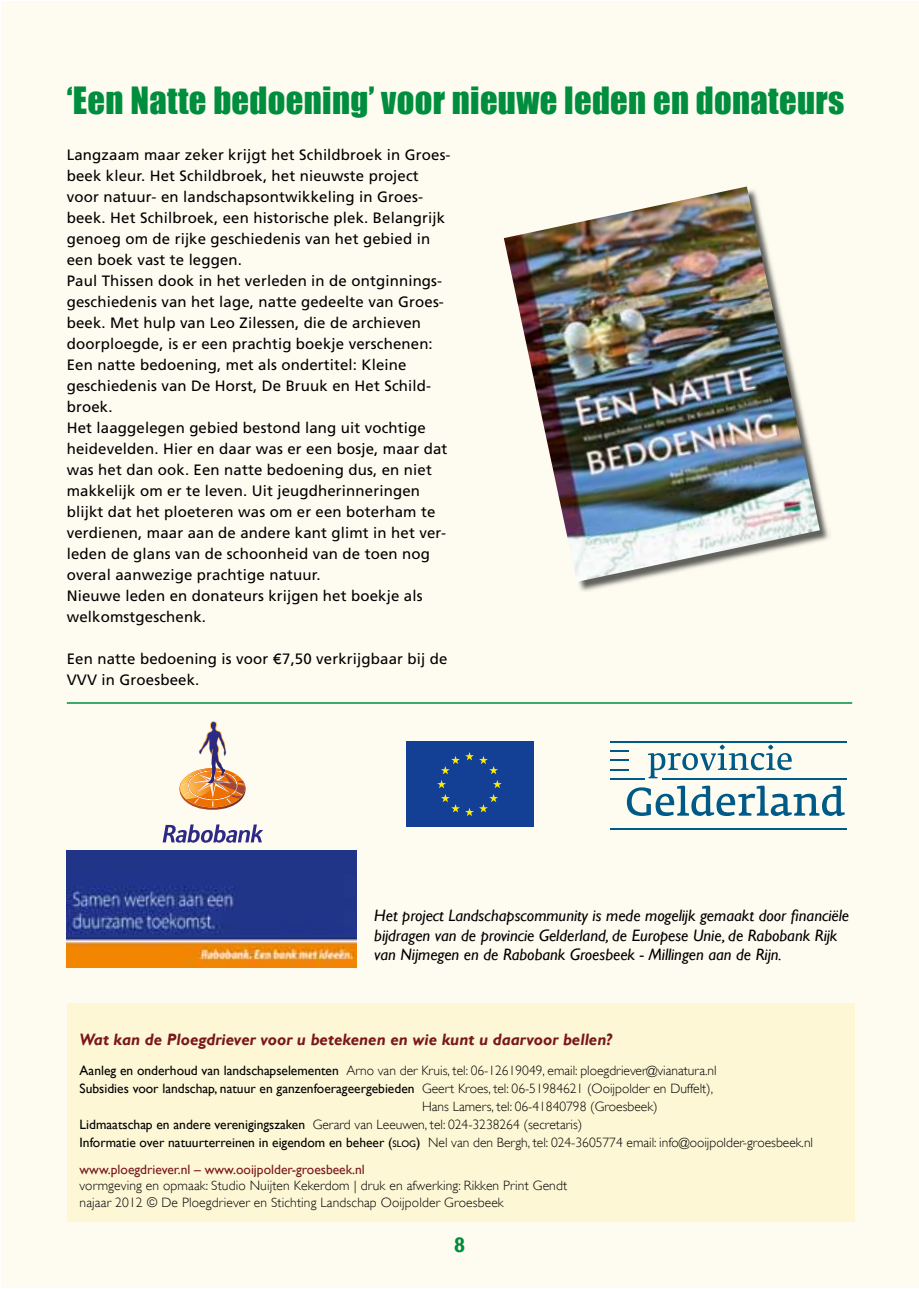
<style>
.page{position:relative;width:919px;height:1289px;background:#fff}
.page>*{position:absolute;margin:0;border:0;box-sizing:border-box;transform-origin:0 0}
.t1{font:34.5px "Impact";letter-spacing:.01em;color:#008e3e}
.t2{font:700 21px "Gill Sans";color:#008e3e}
.t3{font:italic 16.5px/19.8px "Gill Sans";color:#000}
.t4{font:italic 700 16.5px "Gill Sans";color:#79171b}
.t5{font:15px/21px "Frutiger";letter-spacing:.01em;color:#000}
.t6{font:300 13.5px/16.2px "Gill Sans";color:#000}
.t7{font:13.5px "Gill Sans";color:#000}
.t8{font:13.5px "Gill Sans";color:#79171b}
.s1{font-family:"Gill Sans"}
.s2{font-weight:400}
.s3{font-weight:300}
.s4{font-weight:400;font-size:9.45px}
</style>
<div class="page">
<div style="left:1px;top:1px;width:917px;height:1286px;background:#fefcf0"></div>
<div style="left:67px;top:1002px;width:787px;height:219px;background:#fdf7d6"></div>
<svg style="left:163px;top:824px;width:100px;height:18px"></svg>
<img style="left:179px;top:721px;width:67px;height:88px">
<svg style="left:626px;top:785px;width:218px;height:31px"></svg>
<svg style="left:648px;top:744px;width:143px;height:34px"></svg>
<hr style="left:610px;top:741px;width:236px;height:1px;background:#005a87">
<hr style="left:610px;top:778px;width:34px;height:1px;background:#005a87">
<svg style="left:610px;top:769px;width:19px;height:1px"></svg>
<svg style="left:610px;top:759px;width:19px;height:2px"></svg>
<svg style="left:610px;top:750px;width:19px;height:1px"></svg>
<hr style="left:661px;top:778px;width:185px;height:1px;background:#005a87">
<hr style="left:610px;top:828px;width:236px;height:1px;background:#005a87">
<img style="left:578px;top:489px;width:251px;height:102px">
<img style="left:504px;top:186px;width:315px;height:396px">
<div style="left:405px;top:741px;width:128px;height:86px;background:#134094"></div>
<svg style="left:437px;top:752px;width:64px;height:64px"></svg>
<hr style="left:67px;top:702px;width:785px;height:1px;background:#008e3e">
<img style="left:67px;top:850px;width:289px;height:117px">
<h1 class="t1" style="left:67px;top:74px;width:779px">‘Een Natte bedoening’ voor nieuwe leden en donateurs</h1>
<p class="t5" style="left:67px;top:144px;width:385px">Langzaam maar zeker krijgt het Schildbroek in Groes&shy;beek kleur. Het Schildbroek, het nieuwste project voor natuur- en landschapsontwikkeling in Groes&shy;beek. Het Schilbroek, een historische plek. Belangrijk genoeg om de rijke geschiedenis van het gebied in een boek vast te leggen.<br>Paul Thissen dook in het verleden in de ontginnings&shy;geschiedenis van het lage, natte gedeelte van Groes&shy;beek. Met hulp van Leo Zilessen, die de archieven doorploegde, is er een prachtig boekje verschenen:<br>Een natte bedoening, met als ondertitel: Kleine geschiedenis van De Horst, De Bruuk en Het Schild&shy;broek.<br>Het laaggelegen gebied bestond lang uit vochtige heidevelden. Hier en daar was er een bosje, maar dat was het dan ook. Een natte bedoening dus, en niet makkelijk om er te leven. Uit jeugdherinneringen blijkt dat het ploeteren was om er een boterham te verdienen, maar aan de andere kant glimt in het ver&shy;leden de glans van de schoonheid van de toen nog overal aanwezige prachtige natuur.<br>Nieuwe leden en donateurs krijgen het boekje als welkomstgeschenk.</p>
<p class="t5" style="left:67px;top:648px;width:382px">Een natte bedoening is voor <span class="s1">€</span>7,50 verkrijgbaar bij de<br>VVV in Groesbeek.</p>
<p class="t3" style="left:374px;top:905px;width:476px">Het project Landschapscommunity is mede mogelijk gemaakt door financiële bijdragen van de provincie Gelderland, de Europese Unie, de Rabobank Rijk van Nijmegen en de Rabobank Groesbeek - Millingen aan de Rijn.</p>
<p class="t4" style="left:80px;top:1030px;width:533px">Wat kan de Ploegdriever voor u betekenen en wie kunt u daarvoor bellen?</p>
<p class="t6" style="left:80px;top:1062px;width:638px"><span class="s2">Aanleg en onderhoud van landschapselementen</span> Arno van der Kruis, tel: 06-12619049, email: ploegdriever@vianatura.nl</p>
<p class="t7" style="left:80px;top:1080px;width:635px">Subsidies voor landschap, natuur en ganzenfoerageergebieden <span class="s3">Geert Kroes, tel: 06-51984621 (Ooijpolder en Duffelt),</span></p>
<p class="t6" style="left:422px;top:1098px;width:237px">Hans Lamers, tel: 06-41840798 (Groesbeek)</p>
<p class="t6" style="left:80px;top:1116px;width:504px"><span class="s2">Lidmaatschap en andere verenigingszaken</span> Gerard van Leeuwen, tel: 024-3238264 (secretaris)</p>
<p class="t6" style="left:80px;top:1134px;width:735px"><span class="s2">Informatie over natuurterreinen in eigendom en beheer (</span><span class="s4">SLOG</span><span class="s2">)</span> Nel van den Bergh, tel: 024-3605774 email: info@ooijpolder-groesbeek.nl</p>
<p class="t8" style="left:80px;top:1161px;width:287px">www.ploegdriever.nl – www.ooijpolder-groesbeek.nl</p>
<p class="t6" style="left:80px;top:1177px;width:489px">vormgeving en opmaak: Studio Nuijten Kekerdom | druk en afwerking: Rikken Print Gendt najaar 2012 © De Ploegdriever en Stichting Landschap Ooijpolder Groesbeek</p>
<h2 class="t2" style="left:453px;top:1232px;width:13px">8</h2>
</div>
